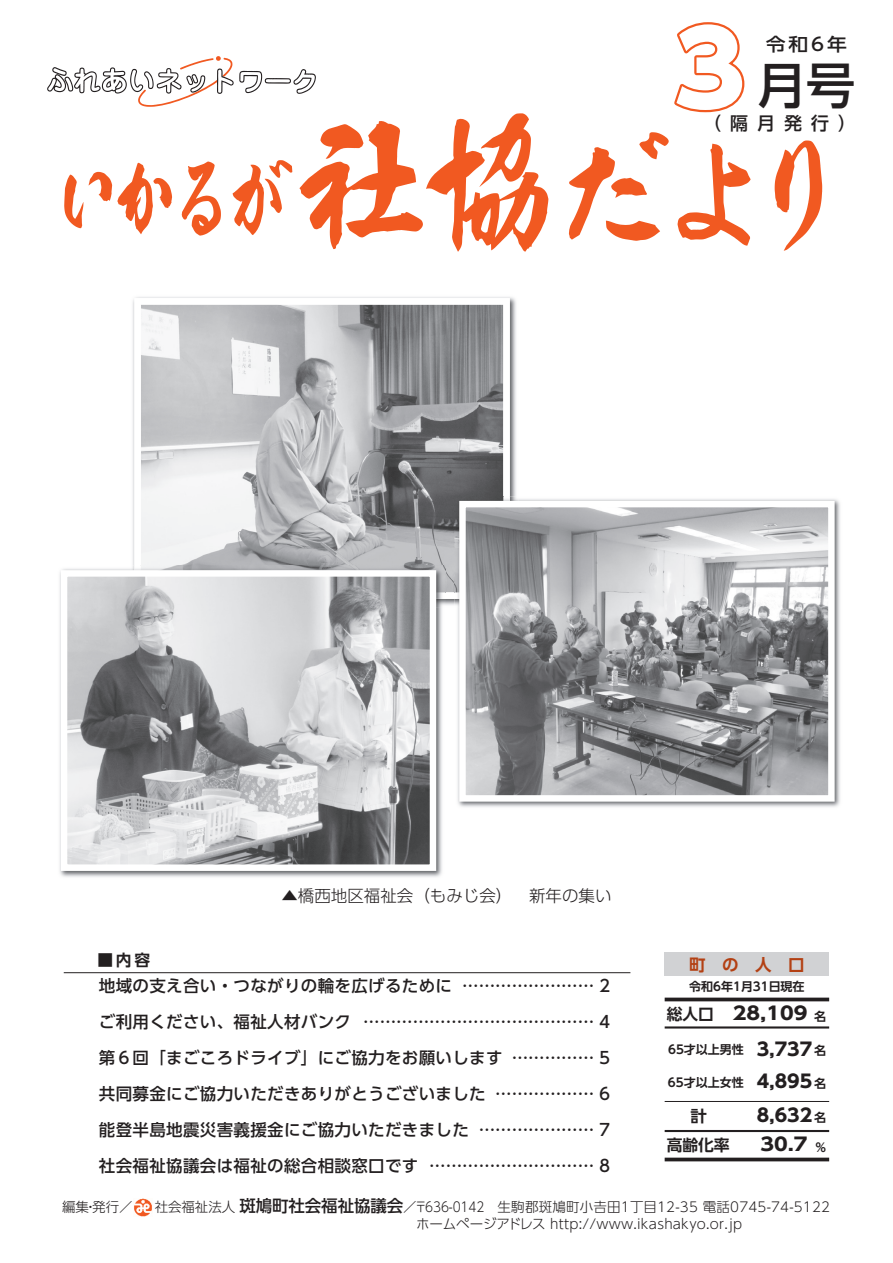
<style>
.page{position:relative;width:893px;height:1263px;background:#fff}
.page>*{position:absolute;margin:0;border:0;box-sizing:border-box;transform-origin:0 0}
.t1{font:800 102px "UD Shin Go Pro";color:#fff;scale:1.06 1}
.t2{font:500 49.5px "UD Shin Go Pro";color:#231f20}
.t3{font:700 18px/32.2px "UD Shin Go Pro";color:#231f20;scale:1.05 1}
.t4{font:700 18px "UD Shin Go Pro";color:#231f20;scale:1.15 1}
.t5{font:500 18px "UD Shin Go Pro";letter-spacing:.325em;color:#231f20}
.t6{font:500 18px "UD Shin Go Pro";letter-spacing:.325em;color:#231f20;scale:1.1 1}
.t7{font:500 16.5px/36px "UD Shin Go Pro";letter-spacing:.02em;color:#231f20}
.t8{font:300 16.5px "UD Shin Go Pro";color:#231f20}
.t9{font:500 16.5px "UD Shin Go Pro";letter-spacing:-.005em;color:#231f20}
.t10{font:700 16.5px "UD Shin Go Pro De";color:#b34013}
.t11{font:700 15.75px "UD Shin Go Pro De";color:#231f20}
.t12{font:700 15.75px "UD Shin Go Pro De";color:#231f20;scale:1.05 1}
.t13{font:300 13.5px "UD Shin Go Pro";letter-spacing:.015em;color:#231f20}
.t14{font:700 12px "UD Shin Go Pro De";color:#231f20}
</style>
<div class="page">
<svg style="left:134px;top:298px;width:376px;height:301px"></svg>
<img style="left:59px;top:568px;width:383px;height:309px">
<img style="left:134px;top:566px;width:311px;height:33px">
<img style="left:68px;top:577px;width:361px;height:287px">
<div style="left:61px;top:570px;width:375px;height:301px;border:6px solid #fff"></div>
<img style="left:457px;top:499px;width:383px;height:308px">
<img style="left:455px;top:496px;width:55px;height:103px">
<img style="left:466px;top:508px;width:362px;height:287px">
<div style="left:459px;top:501px;width:376px;height:301px;border:6px solid #fff"></div>
<hr style="left:64px;top:972px;width:566px;height:1px;background:#231f20">
<div style="left:665px;top:952px;width:164px;height:24px;background:#d1d2d4"></div>
<svg style="left:665px;top:997px;width:164px;height:4px"></svg>
<svg style="left:665px;top:1157px;width:164px;height:4px"></svg>
<hr style="left:665px;top:1130px;width:164px;height:2px;background:#231f20">
<hr style="left:665px;top:1101px;width:164px;height:1px;background:#231f20">
<hr style="left:665px;top:1026px;width:164px;height:2px;background:#231f20">
<img style="left:134px;top:1198px;width:18px;height:18px">
<svg style="left:299px;top:113px;width:249px;height:139px"></svg>
<svg style="left:775px;top:141px;width:47px;height:110px"></svg>
<svg style="left:677px;top:144px;width:73px;height:102px"></svg>
<svg style="left:182px;top:161px;width:39px;height:75px"></svg>
<svg style="left:64px;top:175px;width:19px;height:53px"></svg>
<svg style="left:89px;top:163px;width:83px;height:71px"></svg>
<svg style="left:233px;top:160px;width:59px;height:75px"></svg>
<svg style="left:569px;top:132px;width:100px;height:109px"></svg>
<svg style="left:47px;top:56px;width:269px;height:51px"></svg>
<svg style="left:674px;top:22px;width:71px;height:91px"></svg>
<h1 class="t1" style="left:674px;top:-14px;width:69px">3</h1>
<p class="t6" style="left:766px;top:30px;width:75px">令和6年</p>
<h2 class="t2" style="left:757px;top:45px;width:100px">月号</h2>
<p class="t5" style="left:703px;top:108px;width:19px">（</p>
<p class="t5" style="left:730px;top:108px;width:101px">隔月発行</p>
<p class="t5" style="left:838px;top:108px;width:19px">(</p>
<p class="t11" style="left:97px;top:947px;width:54px">■内容</p>
<p class="t8" style="left:281px;top:883px;width:331px">▲橋西地区福祉会（もみじ会）　新年の集い</p>
<p class="t7" style="left:363px;top:967px;width:251px;text-indent:-264px">地域の支え合い・つながりの輪を広げるために..........................................４</p>
<p class="t7" style="left:462px;top:967px;width:152px">........................２</p>
<p class="t7" style="left:99px;top:1003px;width:254px">ご利用ください、福祉人材バンク</p>
<p class="t7" style="left:495px;top:1039px;width:119px;text-indent:-396px">第６回「まごころドライブ」にご協力をお願いします<br>..................６</p>
<p class="t7" style="left:512px;top:1039px;width:103px">...............５</p>
<p class="t7" style="left:479px;top:1075px;width:136px;text-indent:-380px">共同募金にご協力いただきありがとうございました<br>.....................７</p>
<p class="t7" style="left:429px;top:1111px;width:185px;text-indent:-330px">能登半島地震災害義援金にご協力いただきました..............................８</p>
<p class="t7" style="left:99px;top:1147px;width:321px">社会福祉協議会は福祉の総合相談窓口です</p>
<p class="t10" style="left:689px;top:951px;width:84px">町の人</p>
<p class="t10" style="left:788px;top:951px;width:18px">口</p>
<p class="t14" style="left:689px;top:977px;width:117px">令和6年1月31日現在</p>
<p class="t4" style="left:733px;top:999px;width:66px">28,109</p>
<p class="t11" style="left:667px;top:1002px;width:49px">総人口</p>
<p class="t14" style="left:814px;top:1007px;width:13px">名</p>
<p class="t14" style="left:814px;top:1041px;width:13px">名</p>
<p class="t14" style="left:814px;top:1073px;width:13px">名</p>
<p class="t14" style="left:814px;top:1107px;width:13px">名</p>
<p class="t14" style="left:815px;top:1137px;width:13px">％</p>
<p class="t3" style="left:757px;top:1032px;width:54px">3,737<br>4,895</p>
<p class="t14" style="left:668px;top:1040px;width:77px">65才以上男性</p>
<p class="t14" style="left:668px;top:1072px;width:77px">65才以上女性</p>
<p class="t3" style="left:757px;top:1099px;width:54px">8,632</p>
<p class="t12" style="left:690px;top:1103px;width:17px">計</p>
<p class="t4" style="left:760px;top:1130px;width:43px">30.7</p>
<p class="t11" style="left:667px;top:1133px;width:64px">高齢化率</p>
<p class="t13" style="left:62px;top:1196px;width:85px">編集発行／　</p>
<p class="t13" style="left:84px;top:1196px;width:15px">・</p>
<p class="t9" style="left:239px;top:1192px;width:165px">斑鳩町社会福祉協議会</p>
<p class="t13" style="left:155px;top:1196px;width:82px">社会福祉法人</p>
<p class="t13" style="left:403px;top:1196px;width:83px">／〒636-0142</p>
<p class="t13" style="left:498px;top:1196px;width:334px">生駒郡斑鳩町小吉田1丁目12-35 電話0745-74-5122</p>
<p class="t13" style="left:416px;top:1213px;width:327px">ホームページアドレス http://www.ikashakyo.or.jp</p>
</div>
